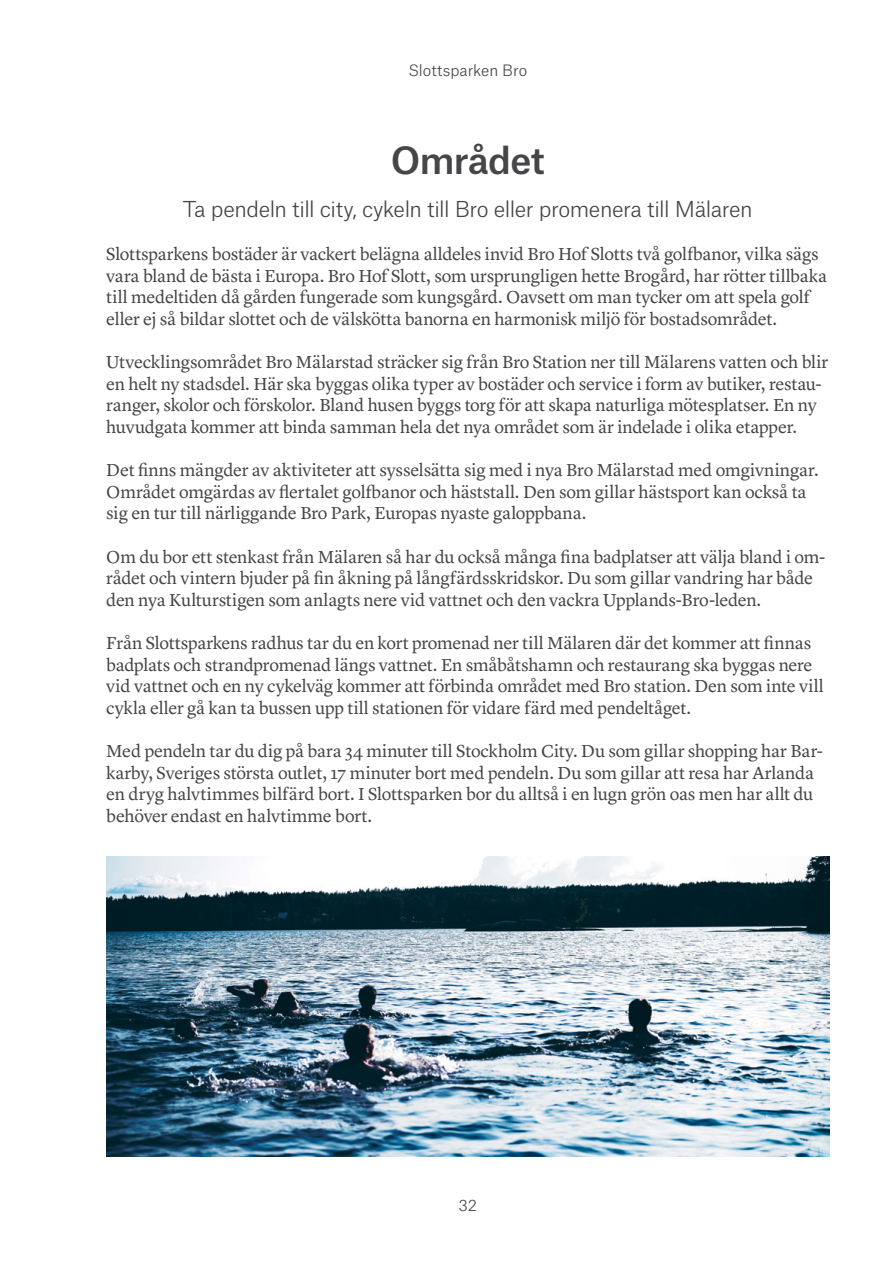
<style>
.page{position:relative;width:893px;height:1263px;background:#fff}
.page>*{position:absolute;margin:0;border:0;box-sizing:border-box;transform-origin:0 0}
.t1{font:500 36px "Atlas Grotesk";letter-spacing:-.02em;color:#464547}
.t2{font:300 21px "Atlas Grotesk";letter-spacing:-.02em;color:#464547}
.t3{font:18px/21.6px "Lyon Text";letter-spacing:-.015em;color:#464547}
.t4{font:300 15px "Atlas Grotesk";letter-spacing:-.005em;color:#464547}
</style>
<div class="page">
<img style="left:106px;top:857px;width:723px;height:300px">
<p class="t4" style="left:408px;top:58px;width:120px">Slottsparken Bro</p>
<h1 class="t1" style="left:391px;top:131px;width:155px">Området</h1>
<p class="t2" style="left:183px;top:193px;width:571px">Ta pendeln till city, cykeln till Bro eller promenera till Mälaren</p>
<p class="t3" style="left:106px;top:242px;width:722px">Slottsparkens bostäder är vackert belägna alldeles invid Bro Hof Slotts två golfbanor, vilka sägs vara bland de bästa i Europa. Bro Hof Slott, som ursprungligen hette Brogård, har rötter tillbaka till medeltiden då gården fungerade som kungsgård. Oavsett om man tycker om att spela golf eller ej så bildar slottet och de välskötta banorna en harmonisk miljö för bostadsområdet.</p>
<p class="t3" style="left:106px;top:350px;width:723px">Utvecklingsområdet Bro Mälarstad sträcker sig från Bro Station ner till Mälarens vatten och blir en helt ny stadsdel. Här ska byggas olika typer av bostäder och service i form av butiker, restau&shy;ranger, skolor och förskolor. Bland husen byggs torg för att skapa naturliga mötesplatser. En ny huvudgata kommer att binda samman hela det nya området som är indelade i olika etapper.</p>
<p class="t3" style="left:106px;top:458px;width:714px">Det finns mängder av aktiviteter att sysselsätta sig med i nya Bro Mälarstad med omgivningar.<br>Området omgärdas av flertalet golfbanor och häststall. Den som gillar hästsport kan också ta sig en tur till närliggande Bro Park, Europas nyaste galoppbana.</p>
<p class="t3" style="left:106px;top:544px;width:721px">Om du bor ett stenkast från Mälaren så har du också många fina badplatser att välja bland i om&shy;rådet och vintern bjuder på fin åkning på långfärdsskridskor. Du som gillar vandring har både den nya Kulturstigen som anlagts nere vid vattnet och den vackra Upplands-Bro-leden.</p>
<p class="t3" style="left:106px;top:631px;width:719px">Från Slottsparkens radhus tar du en kort promenad ner till Mälaren där det kommer att finnas badplats och strandpromenad längs vattnet. En småbåtshamn och restaurang ska byggas nere vid vattnet och en ny cykelväg kommer att förbinda området med Bro station. Den som inte vill cykla eller gå kan ta bussen upp till stationen för vidare färd med pendeltåget.</p>
<p class="t3" style="left:106px;top:739px;width:718px">Med pendeln tar du dig på bara 34 minuter till Stockholm City. Du som gillar shopping har Bar&shy;karby, Sveriges största outlet, 17 minuter bort med pendeln. Du som gillar att resa har Arlanda en dryg halvtimmes bilfärd bort. I Slottsparken bor du alltså i en lugn grön oas men har allt du behöver endast en halvtimme bort.</p>
<p class="t4" style="left:459px;top:1194px;width:20px">32</p>
</div>
